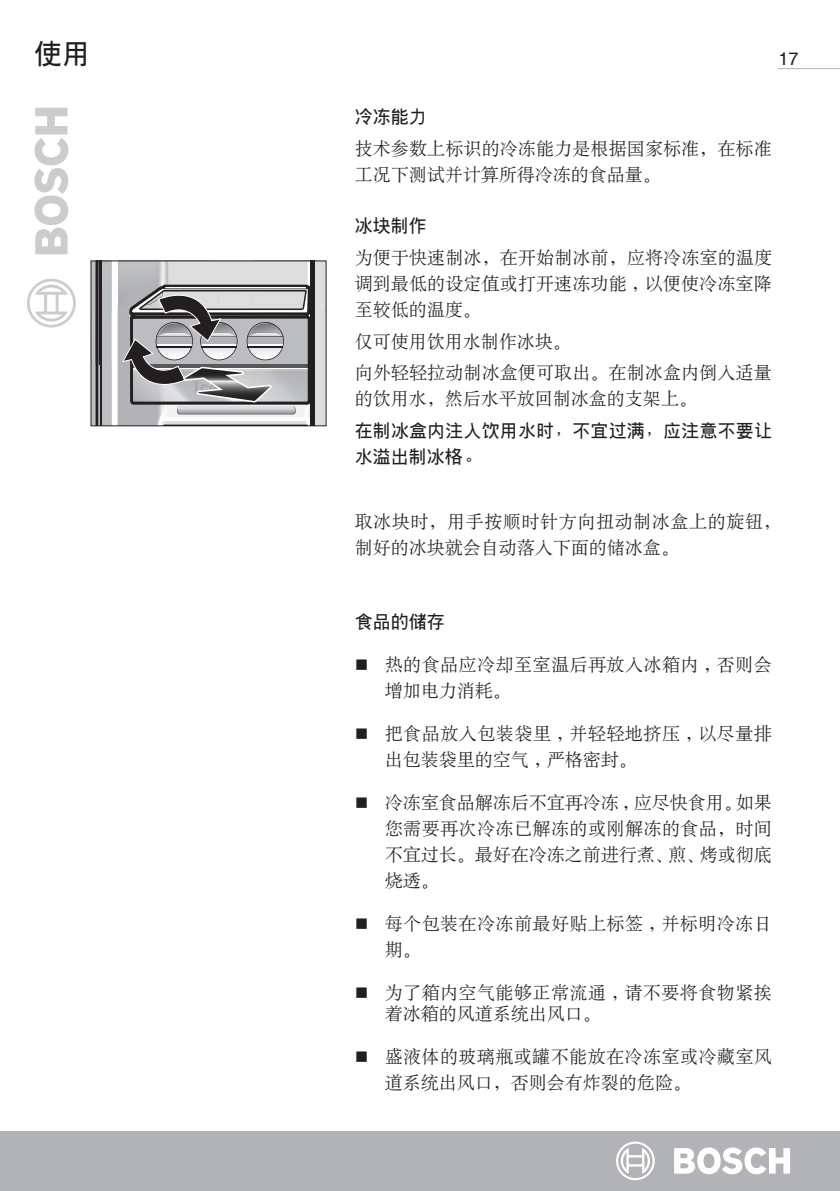
<style>
.page{position:relative;width:840px;height:1191px;background:#fff}
.page>*{position:absolute;margin:0;border:0;box-sizing:border-box;transform-origin:0 0}
.目录{font:500 28px "GB Lin Gothic";color:#231f20}
.正文小标题_无方格{font:18px/26px "H Ya 6 gj";letter-spacing:.005em;color:#231f20}
.正文小标题_无方格-2{font:18px/26px "H Ya 6 gj";letter-spacing:.025em;color:#231f20}
.正文小标题_无方格-3{font:500 18px/26px "GB Lin Gothic";letter-spacing:.01em;color:#231f20}
.正文小标题_无方格-4{font:18px/26px "H Ya 6 gj";letter-spacing:.035em;color:#231f20}
.正文小标题_无方格-5{font:18px/26px "H Ya 6 gj";letter-spacing:.03em;color:#231f20}
.t1{font:18px "Helvetica";color:#231f20}
.s1{font-family:"GB Lin Gothic";font-weight:500;font-size:14px}
</style>
<div class="page">
<div style="left:0;top:1132px;width:839px;height:59px;background:#b2b3b7"></div>
<svg style="left:674px;top:1147px;width:115px;height:27px"></svg>
<svg style="left:616px;top:1141px;width:38px;height:39px"></svg>
<hr style="left:777px;top:68px;width:62px;height:1px;background:#b2b3b7">
<svg style="left:34px;top:108px;width:34px;height:146px"></svg>
<svg style="left:27px;top:279px;width:49px;height:48px"></svg>
<img style="left:105px;top:263px;width:7px;height:161px">
<svg style="left:93px;top:263px;width:12px;height:161px"></svg>
<img style="left:93px;top:263px;width:9px;height:101px">
<img style="left:111px;top:263px;width:1px;height:47px">
<svg style="left:117px;top:263px;width:207px;height:161px;background:#a8a8aa"></svg>
<div style="left:91px;top:261px;width:235px;height:165px;border:1px solid #231f20"></div>
<p class="目录" style="left:34px;top:39px;width:57px">使用</p>
<p class="t1" style="left:778px;top:48px;width:22px">17</p>
<p class="正文小标题_无方格-3" style="left:354px;top:104px;width:73px">冷冻能力</p>
<p class="正文小标题_无方格" style="left:354px;top:136px;width:418px">技术参数上标识的冷冻能力是根据国家标准，在标准工况下测试并计算所得冷冻的食品量。</p>
<p class="正文小标题_无方格-3" style="left:354px;top:213px;width:73px">冰块制作</p>
<p class="正文小标题_无方格" style="left:354px;top:245px;width:418px;text-align:justify">为便于快速制冰，在开始制冰前，应将冷冻室的温度调到最低的设定值或打开速冻功能 , 以便使冷冻室降至较低的温度。</p>
<p class="正文小标题_无方格" style="left:354px;top:328px;width:217px">仅可使用饮用水制作冰块。</p>
<p class="正文小标题_无方格" style="left:354px;top:360px;width:418px">向外轻轻拉动制冰盒便可取出。在制冰盒内倒入适量的饮用水，然后水平放回制冰盒的支架上。</p>
<p class="正文小标题_无方格-3" style="left:354px;top:417px;width:418px">在制冰盒内注入饮用水时，不宜过满，应注意不要让水溢出制冰格。</p>
<p class="正文小标题_无方格-4" style="left:354px;top:508px;width:427px">取冰块时，用手按顺时针方向扭动制冰盒上的旋钮，制好的冰块就会自动落入下面的储冰盒。</p>
<p class="正文小标题_无方格-3" style="left:354px;top:608px;width:91px">食品的储存</p>
<p class="正文小标题_无方格-2" style="left:384px;top:652px;width:388px;text-indent:-30px"><span class="s1">■</span> 热的食品应冷却至室温后再放入冰箱内 , 否则会增加电力消耗。</p>
<p class="正文小标题_无方格-5" style="left:384px;top:721px;width:388px;text-indent:-30px"><span class="s1">■</span> 把食品放入包装袋里 , 并轻轻地挤压 , 以尽量排出包装袋里的空气 , 严格密封。</p>
<p class="正文小标题_无方格" style="left:384px;top:790px;width:388px;text-align:justify;text-indent:-30px"><span class="s1">■</span> 冷冻室食品解冻后不宜再冷冻 , 应尽快食用。如果您需要再次冷冻已解冻的或刚解冻的食品，时间不宜过长。最好在冷冻之前进行煮、煎、烤或彻底烧透。</p>
<p class="正文小标题_无方格-2" style="left:384px;top:911px;width:388px;text-indent:-30px"><span class="s1">■</span> 每个包装在冷冻前最好贴上标签 , 并标明冷冻日期。</p>
<p class="正文小标题_无方格-2" style="left:384px;top:982px;width:388px;line-height:20.4px;text-indent:-30px"><span class="s1">■</span> 为了箱内空气能够正常流通 , 请不要将食物紧挨着冰箱的风道系统出风口。</p>
<p class="正文小标题_无方格-2" style="left:384px;top:1043px;width:388px;text-indent:-30px"><span class="s1">■</span> 盛液体的玻璃瓶或罐不能放在冷冻室或冷藏室风道系统出风口，否则会有炸裂的危险。</p>
</div>
